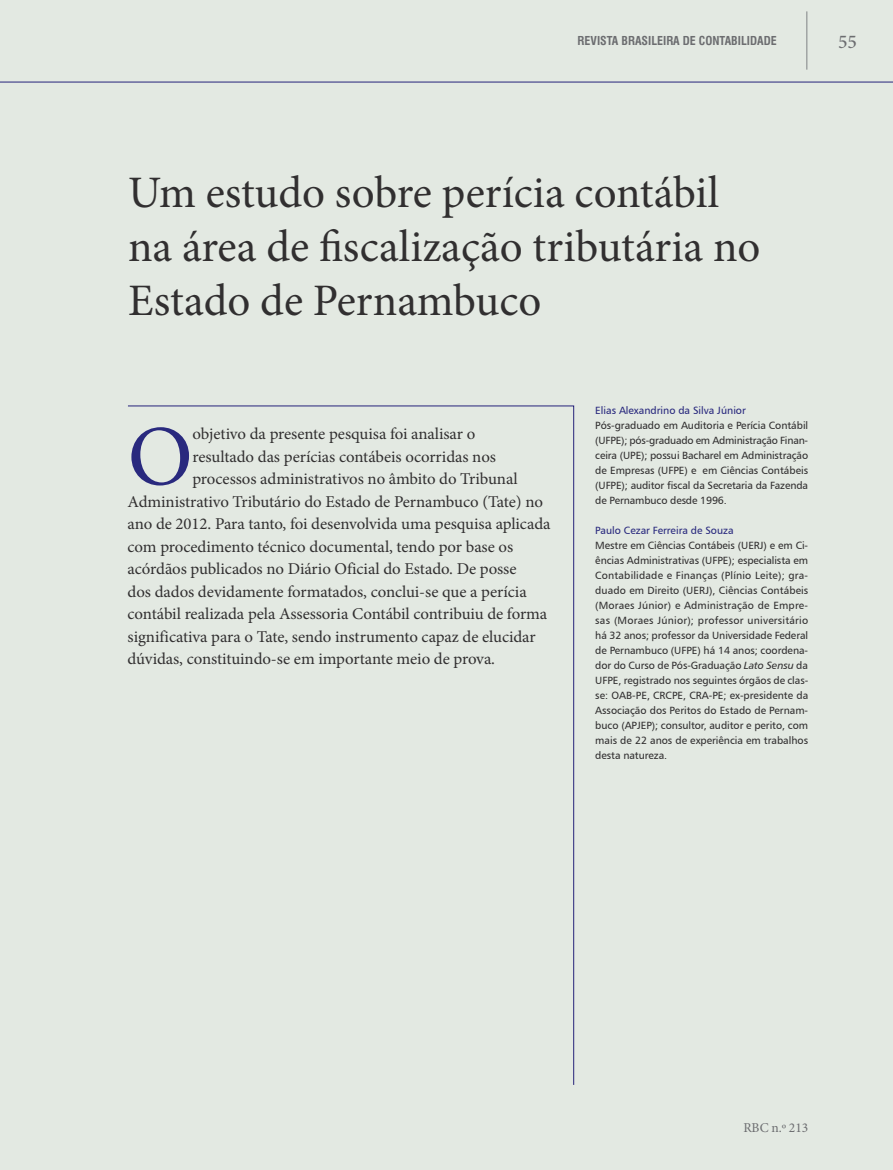
<style>
.page{position:relative;width:893px;height:1170px;background:#fff}
.page>*{position:absolute;margin:0;border:0;box-sizing:border-box;transform-origin:0 0}
.t1{font:85.8px "Minion Pro";color:#29297e}
.t2{font:45px/54px "Minion Pro";color:#312f30}
.t3{font:500 19.5px "Minion Pro";color:#6c6d70}
.t4{font:16.5px "Minion Pro";letter-spacing:-.005em;color:#312f30}
.t5{font:13.5px "Minion Pro";letter-spacing:-.01em;color:#6c6d70}
.t6{font:700 condensed 12px "Swiss 721 BT";color:#6c6d70}
.t7{font:10.5px/15px "Humanist 777 BT Roman B";letter-spacing:-.005em;color:#312f30;text-align:justify}
.t8{font:10.5px "Humanist 777 BT Roman B";color:#29297e}
.s1{font-family:"Humanist 777 BT Italic B"}
</style>
<div class="page">
<div style="left:0;top:0;width:893px;height:1169px;background:#e3e9e2"></div>
<hr style="left:0;top:82px;width:893px;height:1px;background:#26227a">
<hr style="left:806px;top:11px;width:1px;height:59px;background:#808285">
<svg style="left:128px;top:405px;width:446px;height:680px"></svg>
<p class="t6" style="left:578px;top:34px;width:201px">REVISTA BRASILEIRA DE CONTABILIDADE</p>
<h3 class="t3" style="left:838px;top:28px;width:20px">55</h3>
<h2 class="t2" style="left:128px;top:166px;width:634px">Um estudo sobre perícia contábil na área de fiscalização tributária no<br>Estado de Pernambuco</h2>
<h1 class="t1" style="left:128px;top:399px;width:67px">O</h1>
<h3 class="t4" style="left:192px;top:423px;width:284px">objetivo da presente pesquisa foi analisar o</h3>
<h3 class="t4" style="left:192px;top:445px;width:305px">resultado das perícias contábeis ocorridas nos</h3>
<h3 class="t4" style="left:192px;top:468px;width:327px">processos administrativos no âmbito do Tribunal</h3>
<h3 class="t4" style="left:128px;top:490px;width:417px">Administrativo Tributário do Estado de Pernambuco (Tate) no</h3>
<h3 class="t4" style="left:128px;top:513px;width:425px">ano de 2012. Para tanto, foi desenvolvida uma pesquisa aplicada</h3>
<h3 class="t4" style="left:128px;top:535px;width:387px">com procedimento técnico documental, tendo por base os</h3>
<h3 class="t4" style="left:128px;top:558px;width:391px">acórdãos publicados no Diário Oficial do Estado. De posse</h3>
<h3 class="t4" style="left:128px;top:580px;width:401px">dos dados devidamente formatados, conclui-se que a perícia</h3>
<h3 class="t4" style="left:128px;top:603px;width:421px">contábil realizada pela Assessoria Contábil contribuiu de forma</h3>
<h3 class="t4" style="left:128px;top:625px;width:410px">significativa para o Tate, sendo instrumento capaz de elucidar</h3>
<h3 class="t4" style="left:128px;top:648px;width:369px">dúvidas, constituindo-se em importante meio de prova.</h3>
<p class="t8" style="left:595px;top:403px;width:152px">Elias Alexandrino da Silva Júnior</p>
<p class="t7" style="left:595px;top:417px;width:214px">Pós-graduado em Auditoria e Perícia Contábil (UFPE); pós-graduado em Administração Finan&shy;ceira (UPE); possui Bacharel em Administração de Empresas (UFPE) e em Ciências Contábeis (UFPE); auditor fiscal da Secretaria da Fazenda de Pernambuco desde 1996.</p>
<p class="t8" style="left:595px;top:523px;width:140px">Paulo Cezar Ferreira de Souza</p>
<p class="t7" style="left:595px;top:537px;width:214px">Mestre em Ciências Contábeis (UERJ) e em Ci&shy;ências Administrativas (UFPE); especialista em Contabilidade e Finanças (Plínio Leite); gra&shy;duado em Direito (UERJ), Ciências Contábeis (Moraes Júnior) e Administração de Empre&shy;sas (Moraes Júnior); professor universitário há 32 anos; professor da Universidade Federal de Pernambuco (UFPE) há 14 anos; coordena&shy;dor do Curso de Pós-Graduação <span class="s1">Lato Sensu</span> da UFPE, registrado nos seguintes órgãos de clas&shy;se: OAB-PE, CRCPE, CRA-PE; ex-presidente da Associação dos Peritos do Estado de Pernam&shy;buco (APJEP); consultor, auditor e perito, com mais de 22 anos de experiência em trabalhos desta natureza.</p>
<p class="t5" style="left:743px;top:1118px;width:66px">RBC n.º 213</p>
</div>
